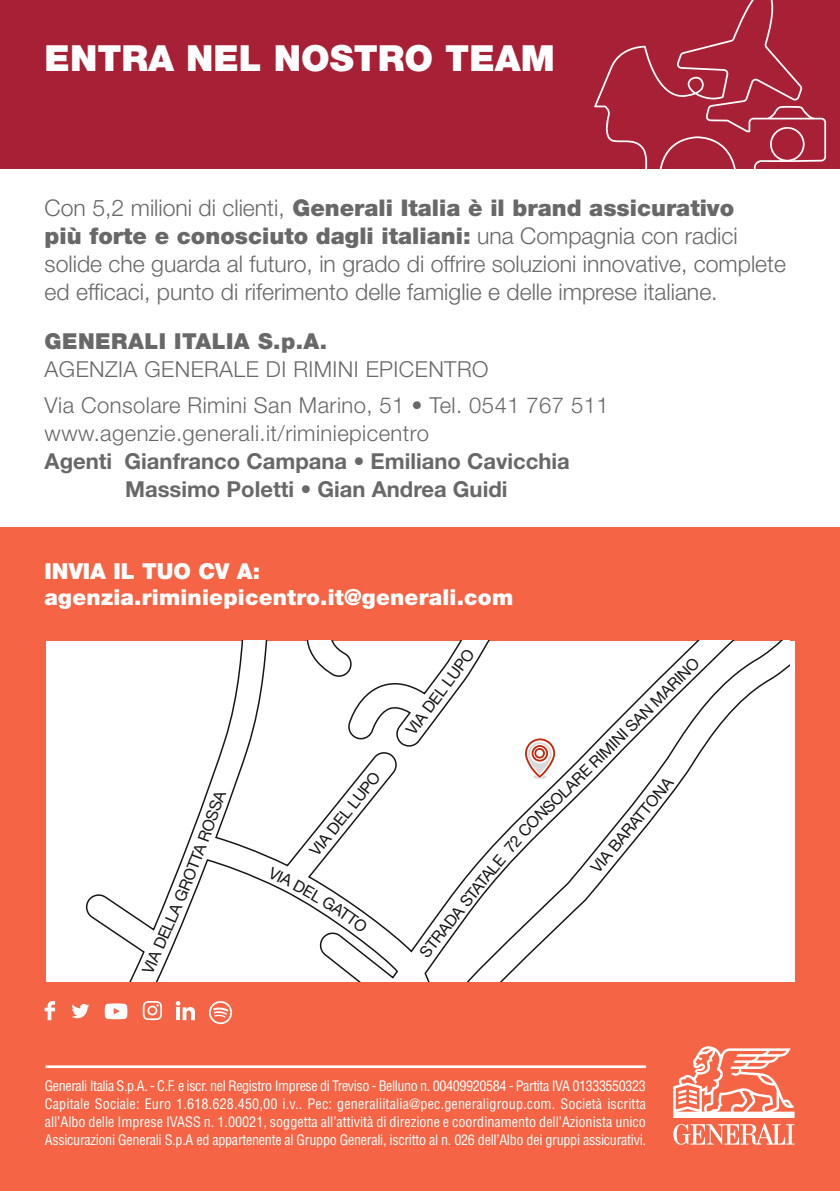
<style>
.page{position:relative;width:840px;height:1191px;background:#fff}
.page>*{position:absolute;margin:0;border:0;box-sizing:border-box;transform-origin:0 0}
.t1{font:900 36px "Helvetica Neue LT Std";color:#fff}
.t2{font:300 23px/28px "Helvetica Neue LT Std";color:#686868}
.t3{font:300 22px "Helvetica Neue LT Std";letter-spacing:.02em;color:#686868}
.t4{font:700 22px "Helvetica Neue LT Std";color:#686868}
.t5{font:900 22px "Helvetica Neue LT Std";letter-spacing:.01em;color:#fff}
.t6{font:900 22px "Helvetica Neue LT Std";letter-spacing:.02em;color:#686868}
.t7{font:16px "Helvetica Neue LT Std";color:#151616}
.t8{font:condensed 14.2px "Helvetica LT Std";letter-spacing:-.02em;color:#fff}
.t9{font:condensed 14.2px "Helvetica LT Std";color:#fff}
.t10{font:condensed 14.2px "Helvetica LT Std";letter-spacing:.01em;color:#fff}
.s1{font-weight:900}
</style>
<div class="page">
<div style="left:0;top:0;width:839px;height:168px;background:#a82035"></div>
<div style="left:0;top:527px;width:839px;height:664px;background:#f56444"></div>
<div style="left:51px;top:641px;width:737px;height:340px;background:#fff"></div>
<div style="left:302px;top:641px;width:252px;height:138px;background:#fff"></div>
<svg style="left:594px;top:0;width:231px;height:169px"></svg>
<svg style="left:673px;top:1046px;width:121px;height:98px"></svg>
<hr style="left:46px;top:1065px;width:599px;height:3px;background:#fff">
<svg style="left:209px;top:1001px;width:23px;height:23px"></svg>
<svg style="left:45px;top:1001px;width:10px;height:19px"></svg>
<svg style="left:71px;top:1003px;width:18px;height:15px"></svg>
<svg style="left:105px;top:1003px;width:22px;height:16px"></svg>
<svg style="left:143px;top:1001px;width:19px;height:19px"></svg>
<svg style="left:176px;top:1001px;width:19px;height:19px"></svg>
<div style="left:267px;top:866px;width:101px;height:67px;background:#fff"></div>
<svg style="left:492px;top:798px;width:64px;height:69px;background:#f3f3f3"></svg>
<svg style="left:182px;top:850px;width:21px;height:31px"></svg>
<p class="t1" style="left:45px;top:37px;width:511px">ENTRA NEL NOSTRO TEAM</p>
<p class="t2" style="left:45px;top:193px;width:742px">Con 5,2 milioni di clienti, <span class="s1">Generali Italia è il brand assicurativo<br>più forte e conosciuto dagli italiani:</span> una Compagnia con radici solide che guarda al futuro, in grado di offrire soluzioni innovative, complete ed efficaci, punto di riferimento delle famiglie e delle imprese italiane.</p>
<p class="t6" style="left:45px;top:328px;width:284px">GENERALI ITALIA S.p.A.</p>
<p class="t3" style="left:45px;top:356px;width:445px">AGENZIA GENERALE DI RIMINI EPICENTRO</p>
<p class="t3" style="left:45px;top:392px;width:565px">Via Consolare Rimini San Marino, 51 • Tel. 0541 767 511</p>
<p class="t3" style="left:45px;top:420px;width:385px">www.agenzie.generali.it/riminiepicentro</p>
<p class="t4" style="left:45px;top:447px;width:526px">Agenti Gianfranco Campana • Emiliano Cavicchia</p>
<p class="t4" style="left:125px;top:475px;width:384px">Massimo Poletti • Gian Andrea Guidi</p>
<p class="t5" style="left:45px;top:558px;width:217px">INVIA IL TUO CV A:</p>
<p class="t5" style="left:45px;top:584px;width:470px">agenzia.riminiepicentro.it@generali.com</p>
<p class="t7" style="left:189px;top:851px;width:69px;rotate:-70deg">A ROSSA</p>
<p class="t7" style="left:161px;top:917px;width:47px;rotate:-67deg">LA GR</p>
<p class="t7" style="left:138px;top:969px;width:58px;rotate:-66deg">VIA DEL</p>
<p class="t7" style="left:305px;top:847px;width:104px;rotate:-51deg">VIA DEL LUPO</p>
<p class="t7" style="left:401px;top:727px;width:104px;rotate:-53deg">VIA DEL LUPO</p>
<p class="t7" style="left:455px;top:898px;width:54px;rotate:-51deg">STATAL</p>
<p class="t7" style="left:415px;top:950px;width:62px;rotate:-52deg">STRADA</p>
<p class="t7" style="left:575px;top:768px;width:163px;rotate:-45deg">E RIMINI SAN MARINO</p>
<p class="t7" style="left:545px;top:796px;width:43px;rotate:-44deg">OLAR</p>
<p class="t7" style="left:586px;top:864px;width:120px;rotate:-50deg">VIA BARATTONA</p>
<p class="t8" style="left:45px;top:1077px;width:602px">Generali Italia S.p.A. - C.F. e iscr. nel Registro Imprese di Treviso - Belluno n. 00409920584 - Partita IVA 01333550323</p>
<p class="t10" style="left:45px;top:1095px;width:602px">Capitale Sociale: Euro 1.618.628.450,00 i.v.. Pec: generaliitalia@pec.generaligroup.com. Società iscritta</p>
<p class="t9" style="left:45px;top:1113px;width:602px">all’Albo delle Imprese IVASS n. 1.00021, soggetta all’attività di direzione e coordinamento dell’Azionista unico</p>
<p class="t8" style="left:45px;top:1131px;width:602px">Assicurazioni Generali S.p.A ed appartenente al Gruppo Generali, iscritto al n. 026 dell’Albo dei gruppi assicurativi.</p>
</div>
